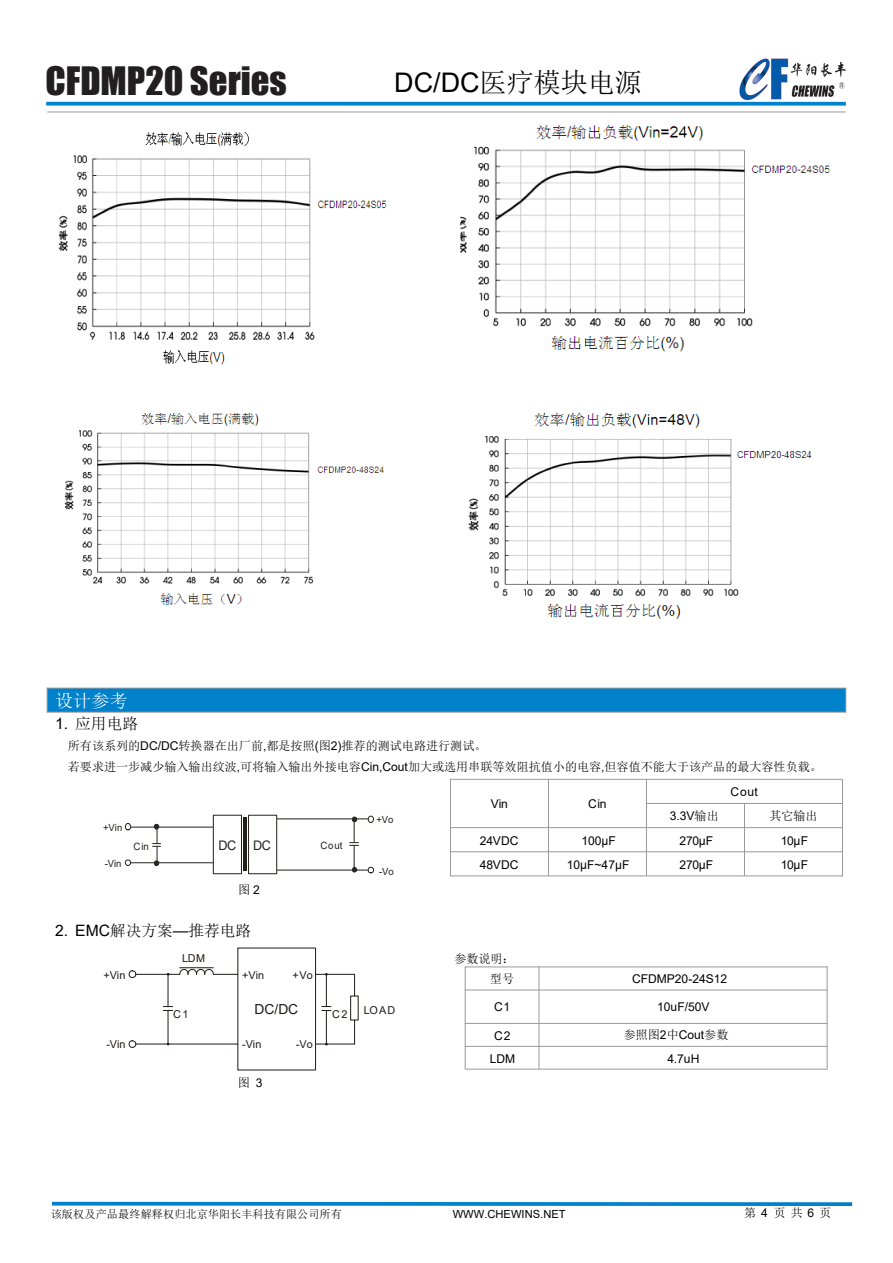
<style>
.page{position:relative;width:893px;height:1263px;background:#fff}
.page>*{position:absolute;margin:0;border:0;box-sizing:border-box;transform-origin:0 0}
.t1{font:36px "Impact";color:#231f20}
.t2{font:27px "Sim Sun";color:#000}
.t3{font:18px "Sim Sun";color:#fff}
.t4{font:15.6px "Sim Sun";color:#000}
.t5{font:13.8px "Arial";color:#1f1a17}
.t6{font:13.2px "Arial";color:#24211d;scale:.96 1}
.t7{font:12.15px/20.5px "Sim Sun";color:#000}
.t8{font:12.15px "Arial";color:#000}
.t9{font:12px "Sim Sun";color:#000}
.t10{font:11.1px "Sim Sun";color:#000}
.t11{font:11.1px "Arial";color:#000}
.t12{font:10.8px "Arial";color:#1f1a17}
.t13{font:10.05px "Arial";letter-spacing:.08em;color:#24211d;scale:.96 1}
.t14{font:9.9px "Arial";color:#24211d;scale:.96 1}
.s1{font-family:"Arial"}
.s2{font-family:"Sim Sun"}
</style>
<div class="page">
<svg style="left:46px;top:102px;width:800px;height:4px;background:#1b8ed1"></svg>
<hr style="left:47px;top:112px;width:799px;height:1px;background:#999">
<div style="left:47px;top:688px;width:799px;height:24px;background:#0081cc"></div>
<hr style="left:128px;top:862px;width:90px;height:1px;background:#24211d">
<svg style="left:125px;top:860px;width:6px;height:5px"></svg>
<hr style="left:275px;top:870px;width:96px;height:1px;background:#24211d">
<hr style="left:274px;top:819px;width:97px;height:1px;background:#24211d">
<svg style="left:368px;top:816px;width:5px;height:6px"></svg>
<div style="left:249px;top:815px;width:28px;height:59px;background:#fff"></div>
<div style="left:249px;top:815px;width:28px;height:59px;border:1px solid #24211d"></div>
<hr style="left:243px;top:818px;width:4px;height:53px;background:#24211d">
<hr style="left:129px;top:827px;width:88px;height:1px;background:#24211d">
<div style="left:125px;top:823px;width:6px;height:7px;border:1px solid #24211d;border-radius:50%"></div>
<div style="left:213px;top:815px;width:28px;height:59px;background:#fff"></div>
<div style="left:213px;top:815px;width:28px;height:59px;border:1px solid #24211d"></div>
<svg style="left:368px;top:867px;width:5px;height:6px"></svg>
<svg style="left:153px;top:824px;width:8px;height:41px"></svg>
<svg style="left:350px;top:817px;width:9px;height:55px"></svg>
<hr style="left:450px;top:779px;width:393px;height:1px;background:#999">
<hr style="left:646px;top:803px;width:197px;height:1px;background:#999">
<hr style="left:450px;top:827px;width:393px;height:1px;background:#999">
<hr style="left:450px;top:851px;width:393px;height:1px;background:#999">
<hr style="left:450px;top:875px;width:393px;height:1px;background:#999">
<hr style="left:450px;top:779px;width:1px;height:97px;background:#999">
<hr style="left:548px;top:779px;width:1px;height:96px;background:#999">
<hr style="left:646px;top:779px;width:1px;height:96px;background:#999">
<hr style="left:744px;top:803px;width:1px;height:72px;background:#999">
<hr style="left:842px;top:780px;width:1px;height:96px;background:#999">
<div style="left:238px;top:948px;width:78px;height:122px;border:1px solid #1f1a17"></div>
<hr style="left:316px;top:974px;width:39px;height:1px;background:#1f1a17">
<hr style="left:316px;top:1044px;width:39px;height:1px;background:#1f1a17">
<svg style="left:354px;top:975px;width:1px;height:21px"></svg>
<svg style="left:354px;top:1020px;width:1px;height:24px"></svg>
<div style="left:350px;top:996px;width:8px;height:24px;border:1px solid #1f1a17"></div>
<hr style="left:136px;top:974px;width:44px;height:1px;background:#1f1a17">
<hr style="left:136px;top:1044px;width:102px;height:1px;background:#1f1a17">
<svg style="left:179px;top:969px;width:59px;height:6px"></svg>
<hr style="left:180px;top:967px;width:33px;height:1px;background:#1f1a17">
<svg style="left:129px;top:970px;width:7px;height:8px"></svg>
<svg style="left:129px;top:1040px;width:7px;height:8px"></svg>
<hr style="left:168px;top:974px;width:1px;height:32px;background:#1f1a17">
<hr style="left:168px;top:1010px;width:1px;height:34px;background:#1f1a17">
<svg style="left:163px;top:1006px;width:10px;height:5px"></svg>
<hr style="left:326px;top:974px;width:1px;height:32px;background:#1f1a17">
<hr style="left:326px;top:1010px;width:1px;height:34px;background:#1f1a17">
<svg style="left:322px;top:1006px;width:9px;height:5px"></svg>
<hr style="left:465px;top:966px;width:362px;height:1px;background:#999">
<hr style="left:465px;top:990px;width:362px;height:1px;background:#999">
<hr style="left:465px;top:1023px;width:362px;height:1px;background:#999">
<hr style="left:465px;top:1046px;width:362px;height:1px;background:#999">
<hr style="left:465px;top:1069px;width:362px;height:1px;background:#999">
<hr style="left:465px;top:966px;width:1px;height:103px;background:#999">
<hr style="left:539px;top:966px;width:1px;height:103px;background:#999">
<hr style="left:827px;top:966px;width:1px;height:103px;background:#999">
<hr style="left:47px;top:688px;width:799px;height:1px;background:#999">
<hr style="left:47px;top:712px;width:799px;height:1px;background:#999">
<svg style="left:47px;top:688px;width:1px;height:24px"></svg>
<svg style="left:845px;top:688px;width:1px;height:24px"></svg>
<img style="left:64px;top:413px;width:320px;height:192px">
<img style="left:468px;top:412px;width:344px;height:207px">
<img style="left:58px;top:132px;width:329px;height:233px">
<img style="left:460px;top:125px;width:370px;height:227px">
<svg style="left:52px;top:1202px;width:800px;height:4px;background:#1289cf"></svg>
<img style="left:740px;top:58px;width:106px;height:42px">
<h1 class="t1" style="left:45px;top:53px;width:243px">CFDMP20 Series</h1>
<h2 class="t2" style="left:394px;top:68px;width:249px"><span class="s1">DC/DC</span>医疗模块电源</h2>
<h3 class="t3" style="left:55px;top:691px;width:74px">设计参考</h3>
<p class="t4" style="left:55px;top:715px;width:84px"><span class="s1">1.</span> 应用电路</p>
<p class="t7" style="left:68px;top:735px;width:756px">所有该系列的<span class="s1">DC/DC</span>转换器在出厂前<span class="s1">,</span>都是按照<span class="s1">(</span>图<span class="s1">2)</span>推荐的测试电路进行测试。<br>若要求进一步减少输入输出纹波<span class="s1">,</span>可将输入输出外接电容<span class="s1">Cin,Cout</span>加大或选用串联等效阻抗值小的电容<span class="s1">,</span>但容值不能大于该产品的最大容性负载。</p>
<p class="t14" style="left:103px;top:820px;width:22px">+Vin</p>
<p class="t14" style="left:105px;top:856px;width:19px">-Vin</p>
<p class="t13" style="left:134px;top:839px;width:17px">Cin</p>
<p class="t6" style="left:219px;top:836px;width:20px">DC</p>
<p class="t6" style="left:253px;top:836px;width:20px">DC</p>
<p class="t13" style="left:320px;top:839px;width:24px">Cout</p>
<p class="t7" style="left:238px;top:879px;width:23px">图 <span class="s1">2</span></p>
<p class="t4" style="left:55px;top:922px;width:197px"><span class="s1">2. EMC</span>解决方案<span class="s1">—</span>推荐电路</p>
<p class="t12" style="left:242px;top:967px;width:23px">+Vin</p>
<p class="t12" style="left:182px;top:950px;width:25px">LDM</p>
<p class="t12" style="left:103px;top:967px;width:23px">+Vin</p>
<p class="t12" style="left:293px;top:967px;width:22px">+Vo</p>
<p class="t14" style="left:376px;top:813px;width:19px">+Vo</p>
<p class="t14" style="left:379px;top:865px;width:17px">-Vo</p>
<p class="t12" style="left:106px;top:1036px;width:21px">-Vin</p>
<p class="t12" style="left:173px;top:1007px;width:17px">C1</p>
<p class="t5" style="left:255px;top:1000px;width:45px">DC/DC</p>
<p class="t12" style="left:364px;top:1003px;width:33px">LOAD</p>
<p class="t12" style="left:332px;top:1007px;width:17px">C2</p>
<p class="t12" style="left:242px;top:1036px;width:21px">-Vin</p>
<p class="t7" style="left:238px;top:1072px;width:26px">图 <span class="s1">3</span></p>
<p class="t12" style="left:296px;top:1036px;width:18px">-Vo</p>
<p class="t8" style="left:491px;top:796px;width:19px">Vin</p>
<p class="t8" style="left:588px;top:796px;width:20px">Cin</p>
<p class="t8" style="left:730px;top:783px;width:29px">Cout</p>
<p class="t8" style="left:670px;top:807px;width:50px">3.3V<span class="s2">输出</span></p>
<p class="t7" style="left:770px;top:805px;width:50px">其它输出</p>
<p class="t8" style="left:480px;top:832px;width:40px">24VDC</p>
<p class="t8" style="left:581px;top:832px;width:36px">100µF</p>
<p class="t8" style="left:680px;top:832px;width:35px">270µF</p>
<p class="t8" style="left:781px;top:832px;width:29px">10µF</p>
<p class="t8" style="left:480px;top:856px;width:40px">48VDC</p>
<p class="t8" style="left:567px;top:856px;width:64px">10µF~47µF</p>
<p class="t8" style="left:680px;top:856px;width:35px">270µF</p>
<p class="t8" style="left:781px;top:856px;width:29px">10µF</p>
<p class="t7" style="left:454px;top:949px;width:62px;line-height:19.6px;text-align:right">参数说明：型号</p>
<p class="t8" style="left:632px;top:970px;width:97px">CFDMP20-24S12</p>
<p class="t8" style="left:494px;top:998px;width:18px">C1</p>
<p class="t8" style="left:657px;top:998px;width:54px">10uF/50V</p>
<p class="t8" style="left:494px;top:1027px;width:18px">C2</p>
<p class="t7" style="left:624px;top:1024px;width:106px">参照图<span class="s1">2</span>中<span class="s1">Cout</span>参数</p>
<p class="t8" style="left:490px;top:1050px;width:27px">LDM</p>
<p class="t8" style="left:667px;top:1050px;width:33px">4.7uH</p>
<p class="t10" style="left:51px;top:1209px;width:293px">该版权及产品最终解释权归北京华阳长丰科技有限公司所有</p>
<p class="t11" style="left:453px;top:1207px;width:114px">WWW.CHEWINS.NET</p>
<p class="t9" style="left:744px;top:1207px;width:89px">第<span class="s1">4</span>页共<span class="s1">6</span>页</p>
</div>
